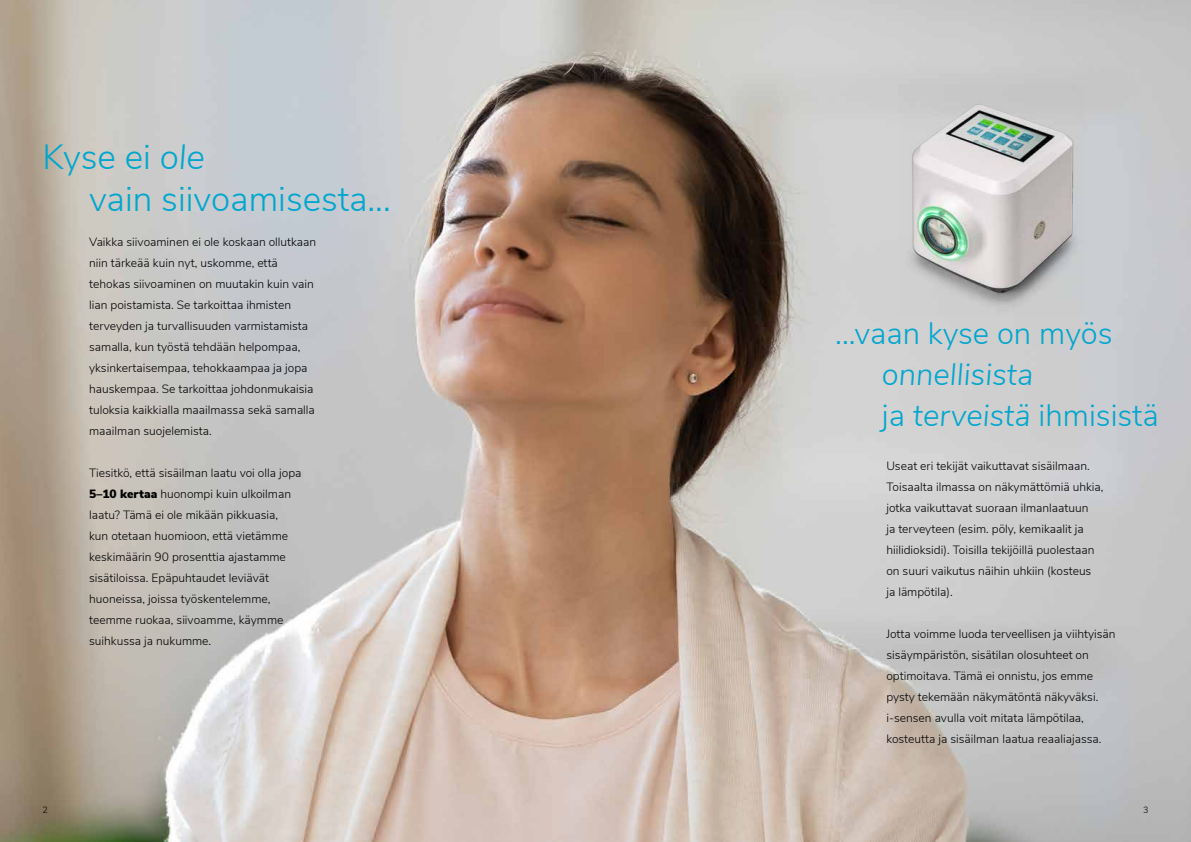
<style>
.page{position:relative;width:1191px;height:842px;background:#fff}
.page>*{position:absolute;margin:0;border:0;box-sizing:border-box;transform-origin:0 0}
.t1{font:300 35px/42px "Nunito Sans";color:#00a6ce}
.t2{font:italic 300 31px/41px "Nunito Sans";color:#00a6ce}
.t3{font:300 31px "Nunito Sans";color:#00a6ce}
.t4{font:300 12px/21px "Nunito Sans";color:#000}
.t5{font:300 9px "Nunito Sans";color:#000}
.s1{font-style:italic}
.s2{font-weight:900}
.s3{font-style:normal}
</style>
<div class="page">
<img style="left:0;top:0;width:1191px;height:842px">
<div style="left:899px;top:85px;width:186px;height:231px;background:#cbcccc"></div>
<img style="left:913px;top:105px;width:159px;height:187px">
<h1 class="t1" style="left:89px;top:133px;width:303px;text-indent:-47px">Kyse ei <span class="s1">ole<br></span>vain siivoamisesta...</h1>
<p class="t4" style="left:89px;top:230px;width:229px">Vaikka siivoaminen ei ole koskaan ollutkaan niin tärkeää kuin nyt, uskomme, että tehokas siivoaminen on muutakin kuin vain lian poistamista. Se tarkoittaa ihmisten terveyden ja turvallisuuden varmistamista samalla, kun työstä tehdään helpompaa, yksinkertaisempaa, tehokkaampaa ja jopa hauskempaa. Se tarkoittaa johdonmukaisia tuloksia kaikkialla maailmassa sekä samalla maailman suojelemista.</p>
<p class="t4" style="left:89px;top:461px;width:214px">Tiesitkö, että sisäilman laatu voi olla jopa <span class="s2">5–10 kertaa</span> huonompi kuin ulkoilman laatu? Tämä ei ole mikään pikkuasia,<br>kun otetaan huomioon, että vietämme keskimäärin 90 prosenttia ajastamme sisätiloissa. Epäpuhtaudet leviävät huoneissa, joissa työskentelemme, teemme ruokaa, siivoamme, käymme suihkussa ja nukumme.</p>
<h2 class="t3" style="left:835px;top:311px;width:279px">...vaan kyse on myös</h2>
<h2 class="t2" style="left:882px;top:352px;width:278px">onnellisista<br><span class="s3">ja</span> terveistä <span class="s3">ihmisistä</span></h2>
<p class="t4" style="left:886px;top:454px;width:219px">Useat eri tekijät vaikuttavat sisäilmaan.<br>Toisaalta ilmassa on näkymättömiä uhkia, jotka vaikuttavat suoraan ilmanlaatuun<br>ja terveyteen (esim. pöly, kemikaalit ja hiilidioksidi). Toisilla tekijöillä puolestaan on suuri vaikutus näihin uhkiin (kosteus<br>ja lämpötila).</p>
<p class="t4" style="left:886px;top:622px;width:231px">Jotta voimme luoda terveellisen ja viihtyisän sisäympäristön, sisätilan olosuhteet on optimoitava. Tämä ei onnistu, jos emme pysty tekemään näkymätöntä näkyväksi. i-sensen avulla voit mitata lämpötilaa, kosteutta ja sisäilman laatua reaaliajassa.</p>
<p class="t5" style="left:43px;top:803px;width:7px">2</p>
<p class="t5" style="left:1143px;top:803px;width:7px">3</p>
</div>
